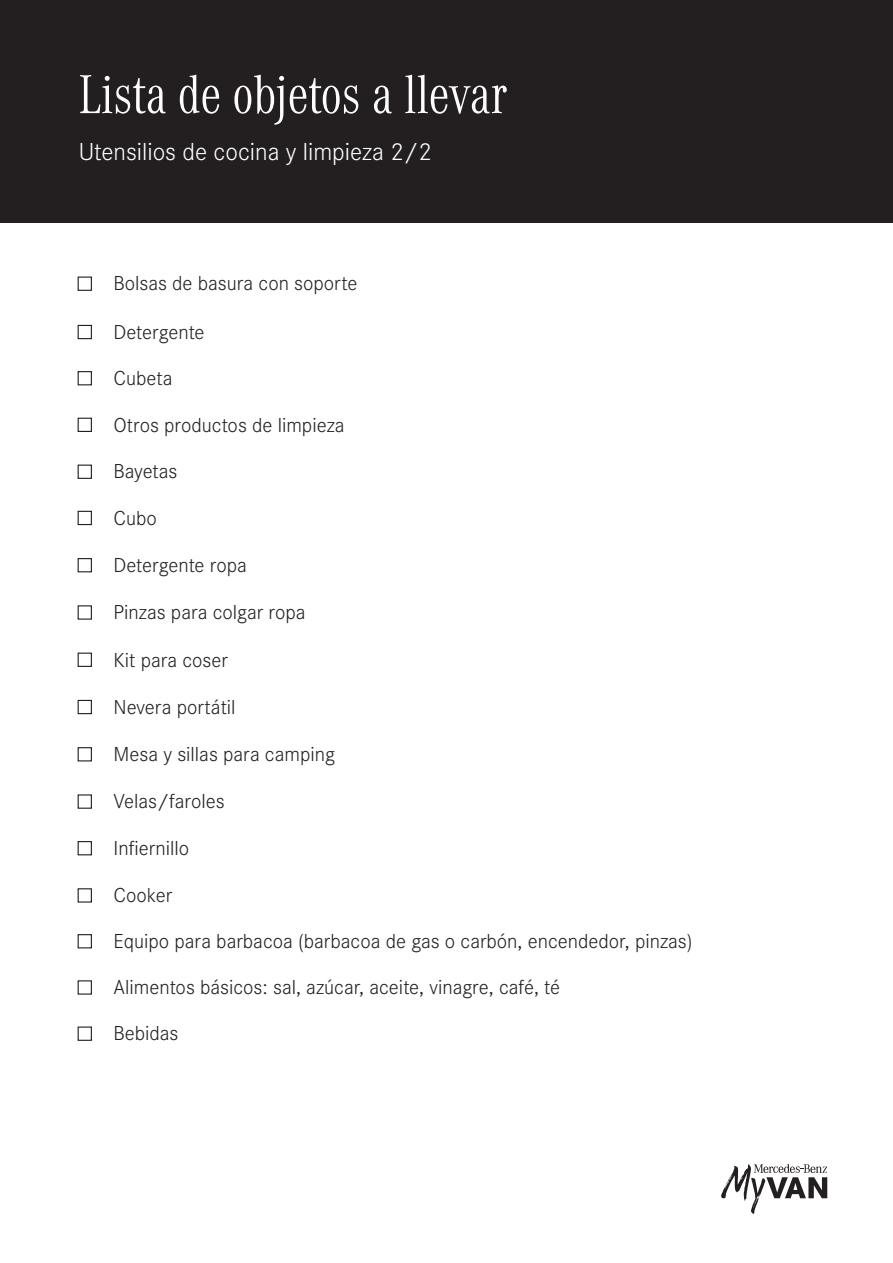
<style>
.page{position:relative;width:893px;height:1263px;background:#fff}
.page>*{position:absolute;margin:0;border:0;box-sizing:border-box;transform-origin:0 0}
.t1{font:300 57px "Corporate A Cond Pro";color:#fff}
.t2{font:300 25.5px "Corporate S";color:#fff}
.t3{font:300 21px "Corporate S";color:#231f20}
</style>
<div class="page">
<div style="left:0;top:0;width:893px;height:223px;background:#231f20"></div>
<svg style="left:721px;top:1164px;width:106px;height:50px"></svg>
<div style="left:78px;top:277px;width:14px;height:14px;border:1px solid #231f20"></div>
<div style="left:78px;top:325px;width:14px;height:14px;border:1px solid #231f20"></div>
<div style="left:78px;top:418px;width:14px;height:14px;border:1px solid #231f20"></div>
<div style="left:78px;top:465px;width:14px;height:14px;border:1px solid #231f20"></div>
<div style="left:78px;top:605px;width:14px;height:15px;border:1px solid #231f20"></div>
<div style="left:78px;top:653px;width:14px;height:14px;border:1px solid #231f20"></div>
<div style="left:78px;top:511px;width:14px;height:14px;border:1px solid #231f20"></div>
<div style="left:78px;top:558px;width:14px;height:14px;border:1px solid #231f20"></div>
<div style="left:78px;top:700px;width:14px;height:14px;border:1px solid #231f20"></div>
<div style="left:78px;top:747px;width:14px;height:14px;border:1px solid #231f20"></div>
<div style="left:78px;top:794px;width:14px;height:15px;border:1px solid #231f20"></div>
<div style="left:78px;top:371px;width:14px;height:14px;border:1px solid #231f20"></div>
<div style="left:78px;top:841px;width:14px;height:14px;border:1px solid #231f20"></div>
<div style="left:78px;top:888px;width:14px;height:14px;border:1px solid #231f20"></div>
<div style="left:78px;top:934px;width:14px;height:14px;border:1px solid #231f20"></div>
<div style="left:78px;top:980px;width:14px;height:15px;border:1px solid #231f20"></div>
<div style="left:78px;top:1026px;width:14px;height:15px;border:1px solid #231f20"></div>
<p class="t1" style="left:79px;top:56px;width:430px">Lista de objetos a llevar</p>
<p class="t2" style="left:79px;top:137px;width:354px">Utensilios de cocina y limpieza 2/2</p>
<p class="t3" style="left:114px;top:272px;width:245px">Bolsas de basura con soporte</p>
<p class="t3" style="left:114px;top:320px;width:93px">Detergente</p>
<p class="t3" style="left:114px;top:366px;width:60px">Cubeta</p>
<p class="t3" style="left:114px;top:413px;width:233px">Otros productos de limpieza</p>
<p class="t3" style="left:114px;top:460px;width:65px">Bayetas</p>
<p class="t3" style="left:114px;top:506px;width:45px">Cubo</p>
<p class="t3" style="left:114px;top:553px;width:135px">Detergente ropa</p>
<p class="t3" style="left:114px;top:600px;width:193px">Pinzas para colgar ropa</p>
<p class="t3" style="left:114px;top:648px;width:116px">Kit para coser</p>
<p class="t3" style="left:114px;top:695px;width:124px">Nevera portátil</p>
<p class="t3" style="left:114px;top:742px;width:223px">Mesa y sillas para camping</p>
<p class="t3" style="left:114px;top:789px;width:113px">Velas/faroles</p>
<p class="t3" style="left:114px;top:836px;width:77px">Infiernillo</p>
<p class="t3" style="left:114px;top:883px;width:60px">Cooker</p>
<p class="t3" style="left:114px;top:929px;width:580px">Equipo para barbacoa (barbacoa de gas o carbón, encendedor, pinzas)</p>
<p class="t3" style="left:114px;top:975px;width:448px">Alimentos básicos: sal, azúcar, aceite, vinagre, café, té</p>
<p class="t3" style="left:114px;top:1022px;width:66px">Bebidas</p>
</div>
